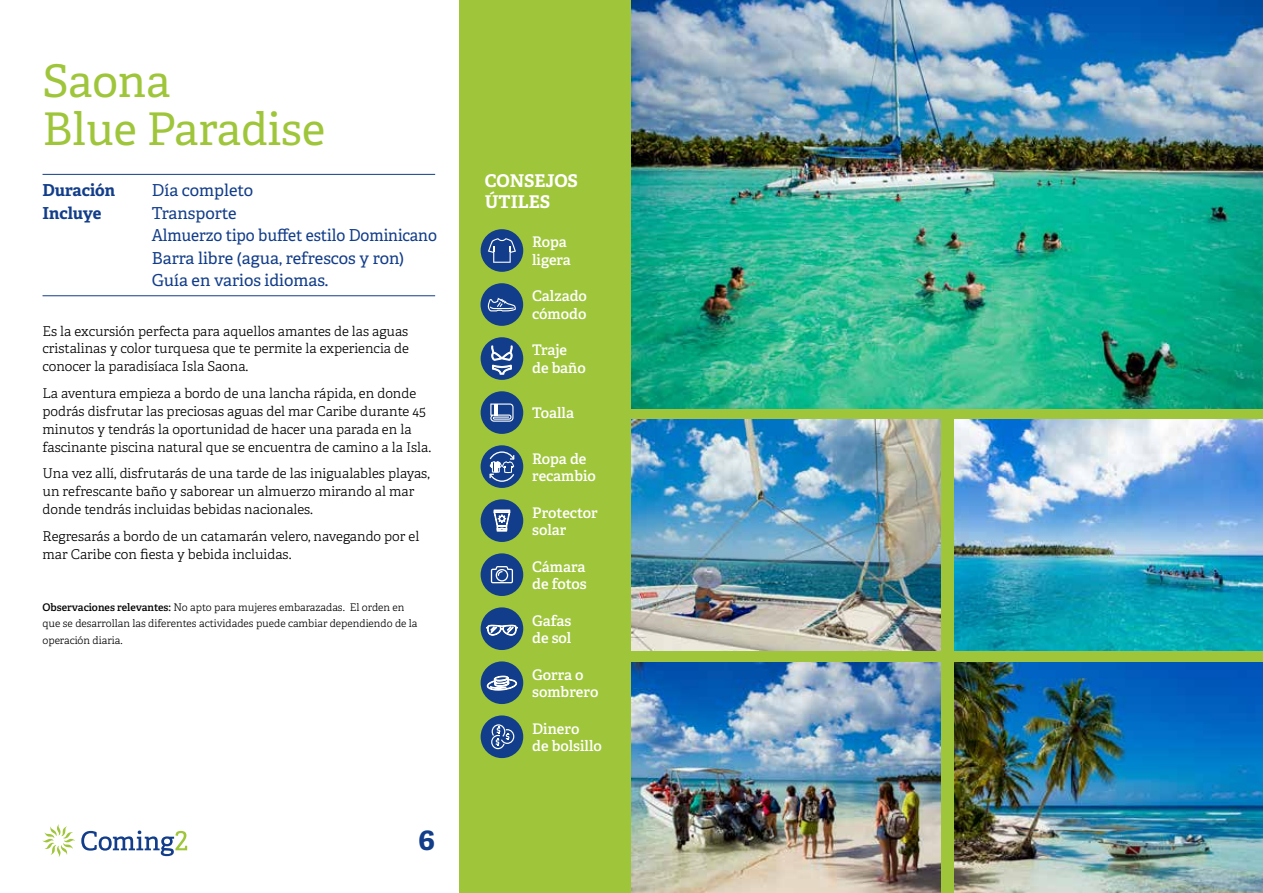
<style>
.page{position:relative;width:1263px;height:893px;background:#fff}
.page>*{position:absolute;margin:0;border:0;box-sizing:border-box;transform-origin:0 0}
.t1{font:45px/48px "Adelle";color:#9fc63b}
.t2{font:700 30px "Adelle";color:#123d8a}
.t3{font:700 17.55px/21.6px "Adelle";color:#fff}
.t4{font:16.5px/22.5px "Adelle";letter-spacing:-.005em;color:#123d8a}
.t5{font:700 16.5px "Adelle";letter-spacing:-.005em;color:#123d8a}
.t6{font:600 14.7px/17.5px "Adelle";color:#fff}
.t7{font:300 13.5px/18px "Adelle";color:#000}
.t8{font:300 10.5px/16.5px "Adelle";color:#000}
.s1{font-weight:600}
</style>
<div class="page">
<div style="left:459px;top:0;width:804px;height:893px;background:#9fc63b"></div>
<svg style="left:81px;top:830px;width:106px;height:26px"></svg>
<svg style="left:42px;top:824px;width:33px;height:33px"></svg>
<div style="left:481px;top:229px;width:42px;height:43px;background:#123d8a;border-radius:50%"></div>
<svg style="left:488px;top:238px;width:28px;height:25px"></svg>
<img style="left:631px;top:0;width:632px;height:408px">
<img style="left:631px;top:420px;width:309px;height:231px">
<img style="left:631px;top:662px;width:309px;height:231px">
<img style="left:954px;top:420px;width:309px;height:231px">
<img style="left:954px;top:662px;width:309px;height:231px">
<div style="left:481px;top:337px;width:42px;height:43px;background:#123d8a;border-radius:50%"></div>
<svg style="left:491px;top:345px;width:21px;height:29px"></svg>
<div style="left:481px;top:553px;width:42px;height:43px;background:#123d8a;border-radius:50%"></div>
<svg style="left:491px;top:566px;width:22px;height:17px"></svg>
<div style="left:481px;top:391px;width:42px;height:43px;background:#123d8a;border-radius:50%"></div>
<svg style="left:490px;top:403px;width:23px;height:19px"></svg>
<div style="left:481px;top:499px;width:42px;height:43px;background:#123d8a;border-radius:50%"></div>
<svg style="left:493px;top:510px;width:17px;height:22px"></svg>
<div style="left:481px;top:661px;width:42px;height:43px;background:#123d8a;border-radius:50%"></div>
<svg style="left:486px;top:675px;width:31px;height:16px"></svg>
<div style="left:481px;top:607px;width:42px;height:43px;background:#123d8a;border-radius:50%"></div>
<svg style="left:486px;top:624px;width:32px;height:12px"></svg>
<hr style="left:43px;top:295px;width:392px;height:1px;background:#123d8a">
<hr style="left:43px;top:174px;width:392px;height:1px;background:#123d8a">
<div style="left:480px;top:283px;width:43px;height:43px;background:#123d8a;border-radius:50%"></div>
<svg style="left:488px;top:298px;width:28px;height:13px"></svg>
<div style="left:481px;top:715px;width:42px;height:43px;background:#123d8a;border-radius:50%"></div>
<svg style="left:491px;top:724px;width:23px;height:25px"></svg>
<div style="left:481px;top:445px;width:42px;height:43px;background:#123d8a;border-radius:50%"></div>
<svg style="left:489px;top:451px;width:25px;height:31px"></svg>
<h1 class="t1" style="left:43px;top:58px;width:284px">Saona<br>Blue Paradise</h1>
<p class="t5" style="left:43px;top:179px;width:74px">Duración</p>
<p class="t4" style="left:152px;top:179px;width:103px">Día completo</p>
<p class="t5" style="left:43px;top:202px;width:60px">Incluye</p>
<p class="t4" style="left:152px;top:202px;width:287px">Transporte<br>Almuerzo tipo buffet estilo Dominicano<br>Barra libre (agua, refrescos y ron)<br>Guía en varios idiomas.</p>
<p class="t7" style="left:43px;top:322px;width:368px;text-align:justify">Es la excursión perfecta para aquellos amantes de las aguas cristalinas y color turquesa que te permite la experiencia de conocer la paradisíaca Isla Saona.</p>
<p class="t7" style="left:43px;top:384px;width:390px">La aventura empieza a bordo de una lancha rápida, en donde podrás disfrutar las preciosas aguas del mar Caribe durante 45 minutos y tendrás la oportunidad de hacer una parada en la fascinante piscina natural que se encuentra de camino a la Isla.</p>
<p class="t7" style="left:43px;top:465px;width:389px">Una vez allí, disfrutarás de una tarde de las inigualables playas, un refrescante baño y saborear un almuerzo mirando al mar donde tendrás incluidas bebidas nacionales.</p>
<p class="t7" style="left:43px;top:527px;width:378px">Regresarás a bordo de un catamarán velero, navegando por el mar Caribe con fiesta y bebida incluidas.</p>
<p class="t8" style="left:43px;top:599px;width:376px"><span class="s1">Observaciones relevantes:</span> No apto para mujeres embarazadas. El orden en que se desarrollan las diferentes actividades puede cambiar dependiendo de la operación diaria.</p>
<h2 class="t2" style="left:418px;top:821px;width:18px">6</h2>
<p class="t3" style="left:485px;top:170px;width:95px">CONSEJOS<br>ÚTILES</p>
<p class="t6" style="left:532px;top:234px;width:40px">Ropa ligera</p>
<p class="t6" style="left:532px;top:288px;width:56px">Calzado cómodo</p>
<p class="t6" style="left:532px;top:342px;width:55px">Traje de baño</p>
<p class="t6" style="left:532px;top:404px;width:43px">Toalla</p>
<p class="t6" style="left:532px;top:450px;width:65px">Ropa de recambio</p>
<p class="t6" style="left:532px;top:504px;width:67px">Protector solar</p>
<p class="t6" style="left:532px;top:558px;width:56px">Cámara de fotos</p>
<p class="t6" style="left:532px;top:612px;width:41px">Gafas de sol</p>
<p class="t6" style="left:532px;top:666px;width:68px">Gorra o sombrero</p>
<p class="t6" style="left:532px;top:720px;width:71px">Dinero<br>de bolsillo</p>
</div>
